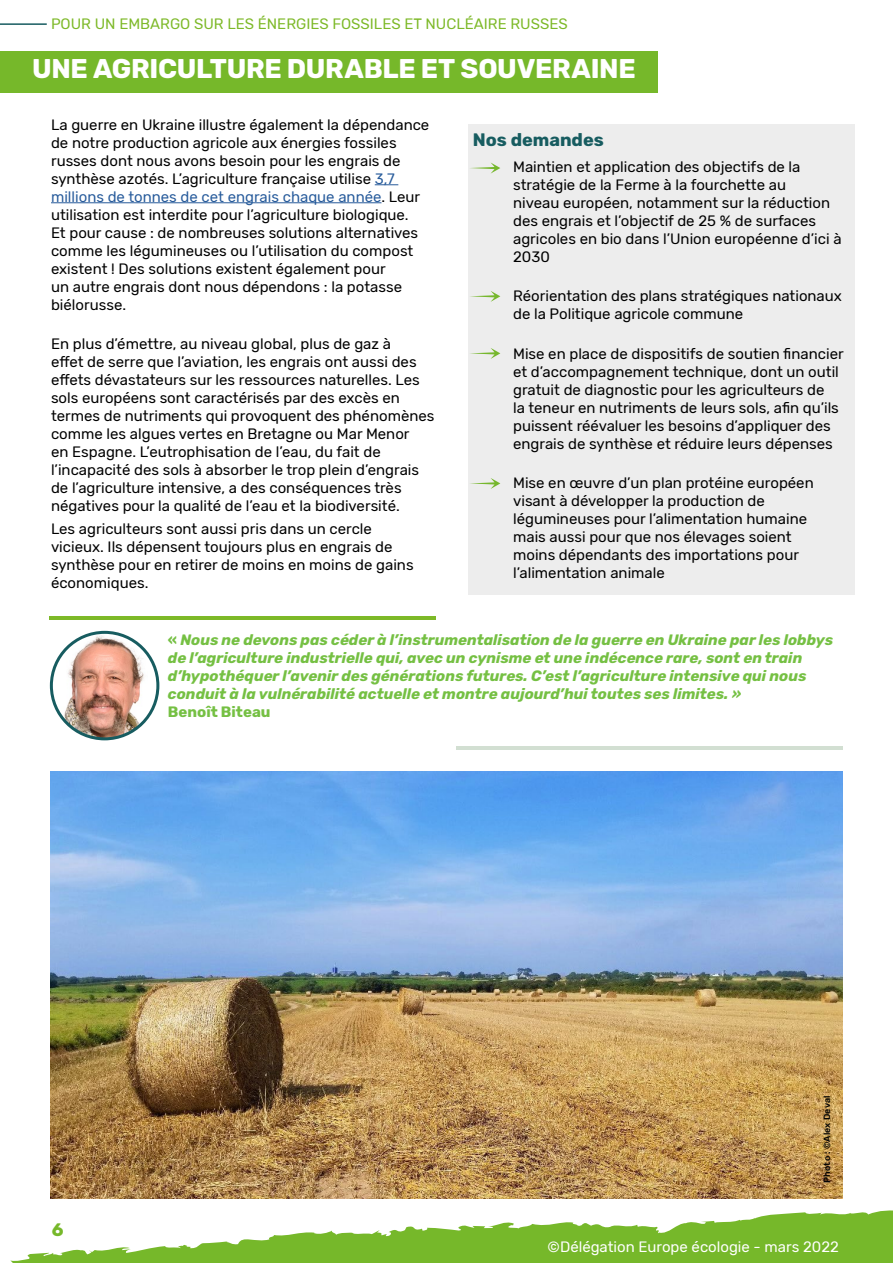
<style>
.page{position:relative;width:893px;height:1263px;background:#fff}
.page>*{position:absolute;margin:0;border:0;box-sizing:border-box;transform-origin:0 0}
.t1{font:700 27px "Rubik";letter-spacing:-.015em;color:#fff}
.t2{font:700 18px "Rubik";color:#175c60}
.t3{font:700 18px "Rubik";color:#76b82a}
.t4{font:15px/18px "Rubik";color:#000}
.t5{font:italic 700 15px/18px "Rubik";color:#75c043}
.t6{font:15px "Rubik";color:#7db928}
.t7{font:15px "Rubik";color:#fff}
.t8{font:700 15px "Rubik";color:#75c043}
.t9{font:500 9px "Rubik";letter-spacing:.025em;color:#020203}
.s1{color:#275b9b}
.s2{font-style:normal}
</style>
<div class="page">
<hr style="left:0;top:23px;width:47px;height:2px;background:#175c60">
<svg style="left:10px;top:1210px;width:883px;height:53px"></svg>
<svg style="left:270px;top:1219px;width:623px;height:44px;background:#8ac24a"></svg>
<div style="left:0;top:51px;width:658px;height:42px;background:#76b82a"></div>
<svg style="left:375px;top:184px;width:23px;height:1px"></svg>
<hr style="left:51px;top:202px;width:330px;height:1px;background:#275b9b">
<div style="left:469px;top:124px;width:386px;height:471px;background:#ededed"></div>
<svg style="left:470px;top:162px;width:30px;height:12px"></svg>
<svg style="left:470px;top:291px;width:30px;height:11px"></svg>
<svg style="left:470px;top:348px;width:30px;height:11px"></svg>
<svg style="left:470px;top:478px;width:30px;height:11px"></svg>
<hr style="left:50px;top:617px;width:386px;height:3px;background:#7db928">
<hr style="left:456px;top:747px;width:386px;height:3px;background:#d2dfd2">
<img style="left:51px;top:632px;width:107px;height:107px;border-radius:53px">
<div style="left:50px;top:631px;width:109px;height:109px;border:3px solid #175c60;border-radius:50%"></div>
<img style="left:51px;top:771px;width:791px;height:427px">
<p class="t6" style="left:51px;top:15px;width:518px">POUR UN EMBARGO SUR LES ÉNERGIES FOSSILES ET NUCLÉAIRE RUSSES</p>
<h1 class="t1" style="left:32px;top:53px;width:605px">UNE AGRICULTURE DURABLE ET SOUVERAINE</h1>
<p class="t4" style="left:51px;top:116px;width:380px">La guerre en Ukraine illustre également la dépendance de notre production agricole aux énergies fossiles russes dont nous avons besoin pour les engrais de synthèse azotés. L’agriculture française utilise <span class="s1">3,7 millions de tonnes de cet engrais chaque année</span>. Leur utilisation est interdite pour l’agriculture biologique.<br>Et pour cause : de nombreuses solutions alternatives comme les légumineuses ou l’utilisation du compost existent ! Des solutions existent également pour<br>un autre engrais dont nous dépendons : la potasse biélorusse.</p>
<p class="t4" style="left:51px;top:335px;width:385px">En plus d’émettre, au niveau global, plus de gaz à<br>effet de serre que l’aviation, les engrais ont aussi des effets dévastateurs sur les ressources naturelles. Les sols européens sont caractérisés par des excès en termes de nutriments qui provoquent des phénomènes comme les algues vertes en Bretagne ou Mar Menor<br>en Espagne. L’eutrophisation de l’eau, du fait de l’incapacité des sols à absorber le trop plein d’engrais de l’agriculture intensive, a des conséquences très négatives pour la qualité de l’eau et la biodiversité.</p>
<p class="t4" style="left:51px;top:520px;width:364px">Les agriculteurs sont aussi pris dans un cercle vicieux. Ils dépensent toujours plus en engrais de synthèse pour en retirer de moins en moins de gains économiques.</p>
<p class="t2" style="left:473px;top:129px;width:133px">Nos demandes</p>
<p class="t4" style="left:513px;top:158px;width:330px">Maintien et application des objectifs de la stratégie de la Ferme à la fourchette au<br>niveau européen, notamment sur la réduction des engrais et l’objectif de 25 % de surfaces agricoles en bio dans l’Union européenne d’ici à 2030</p>
<p class="t4" style="left:513px;top:288px;width:330px">Réorientation des plans stratégiques nationaux de la Politique agricole commune</p>
<p class="t4" style="left:513px;top:345px;width:332px">Mise en place de dispositifs de soutien financier et d’accompagnement technique, dont un outil gratuit de diagnostic pour les agriculteurs de<br>la teneur en nutriments de leurs sols, afin qu’ils puissent réévaluer les besoins d’appliquer des engrais de synthèse et réduire leurs dépenses</p>
<p class="t4" style="left:513px;top:474px;width:302px">Mise en œuvre d’un plan protéine européen visant à développer la production de légumineuses pour l’alimentation humaine mais aussi pour que nos élevages soient moins dépendants des importations pour l’alimentation animale</p>
<p class="t5" style="left:168px;top:631px;width:667px"><span class="s2">«</span> Nous ne devons pas céder à l’instrumentalisation de la guerre en Ukraine par les lobbys de l’agriculture industrielle qui, avec un cynisme et une indécence rare, sont en train d’hypothéquer l’avenir des générations futures. C’est l’agriculture intensive qui nous conduit à la vulnérabilité actuelle et montre aujourd’hui toutes ses limites. »</p>
<p class="t8" style="left:168px;top:703px;width:104px">Benoît Biteau</p>
<p class="t3" style="left:52px;top:1219px;width:13px">6</p>
<p class="t9" style="left:822px;top:1183px;width:89px;rotate:-90deg">Photo : ©Alex Deval</p>
<p class="t7" style="left:548px;top:1239px;width:293px">©Délégation Europe écologie - mars 2022</p>
</div>
